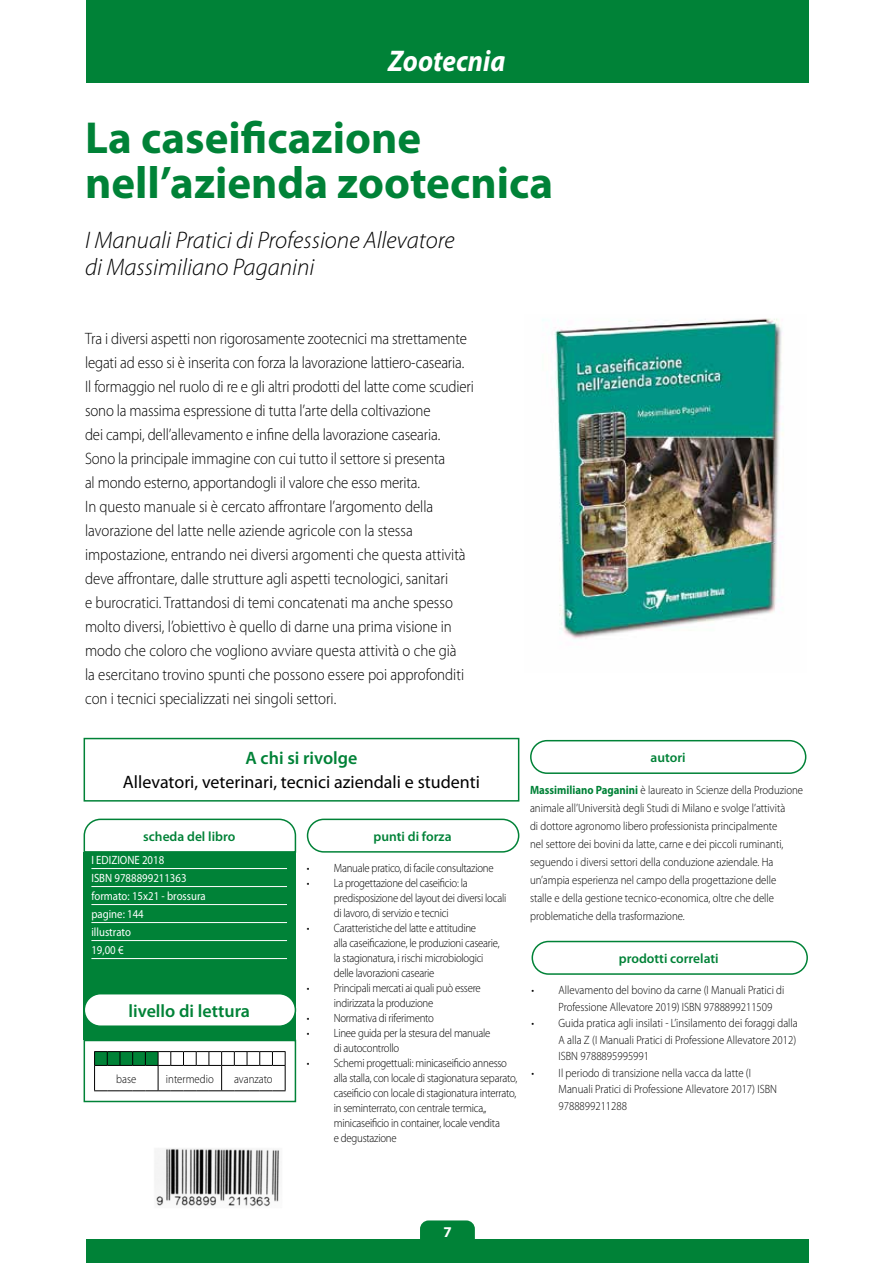
<style>
.page{position:relative;width:893px;height:1263px;background:#fff}
.page>*{position:absolute;margin:0;border:0;box-sizing:border-box;transform-origin:0 0}
.t1{font:700 45px/45px "Myriad Pro";color:#008237}
.t2{font:italic 700 30px "Myriad Pro";color:#fff;scale:.9 1}
.t3{font:italic 300 24px/27px "Myriad Pro";color:#000}
.t4{font:18px "Myriad Pro";color:#000}
.t5{font:600 18px "Myriad Pro";color:#008237}
.t6{font:300 16.5px/24px "Myriad Pro";letter-spacing:-.005em;color:#000;scale:.9 1}
.t7{font:700 15px "Myriad Pro";color:#fff}
.t8{font:600 13.5px "Myriad Pro";color:#008237}
.t9{font:300 12px/15px "Myriad Pro";letter-spacing:-.005em;color:#000;scale:.9 1}
.t10{font:12px/18px "Myriad Pro";color:#fff;scale:.9 1}
.s1{font-weight:700;color:#008237}
</style>
<div class="page">
<div style="left:86px;top:0;width:723px;height:83px;background:#008237"></div>
<div style="left:86px;top:1239px;width:723px;height:24px;background:#008237"></div>
<div style="left:420px;top:1220px;width:55px;height:43px;background:#008237;border-radius:9px"></div>
<div style="left:84px;top:1040px;width:212px;height:62px;border:2px solid #008237"></div>
<div style="left:307px;top:819px;width:212px;height:34px;border:2px solid #008237;border-radius:16px"></div>
<div style="left:530px;top:740px;width:276px;height:34px;border:2px solid #008237;border-radius:16px"></div>
<svg style="left:83px;top:818px;width:214px;height:35px"></svg>
<svg style="left:94px;top:1051px;width:192px;height:40px"></svg>
<img style="left:155px;top:1148px;width:125px;height:59px">
<div style="left:83px;top:853px;width:213px;height:187px;background:#008237"></div>
<hr style="left:91px;top:868px;width:196px;height:1px;background:#fff">
<hr style="left:91px;top:886px;width:196px;height:1px;background:#fff">
<hr style="left:91px;top:904px;width:196px;height:1px;background:#fff">
<hr style="left:91px;top:922px;width:196px;height:1px;background:#fff">
<hr style="left:91px;top:940px;width:196px;height:1px;background:#fff">
<hr style="left:91px;top:958px;width:196px;height:1px;background:#fff">
<img style="left:542px;top:318px;width:241px;height:321px">
<div style="left:84px;top:738px;width:435px;height:63px;border:2px solid #008237"></div>
<div style="left:84px;top:994px;width:211px;height:32px;background:#fff;border-radius:16px"></div>
<div style="left:84px;top:993px;width:212px;height:34px;border:2px solid #008237;border-radius:16px"></div>
<div style="left:532px;top:941px;width:276px;height:34px;border:2px solid #008237;border-radius:16px"></div>
<h2 class="t2" style="left:388px;top:41px;width:131px">Zootecnia</h2>
<h1 class="t1" style="left:85px;top:116px;width:470px">La caseificazione nell’azienda zootecnica</h1>
<h3 class="t3" style="left:85px;top:227px;width:371px">I Manuali Pratici di Professione Allevatore di Massimiliano Paganini</h3>
<p class="t6" style="left:85px;top:326px;width:434px">Tra i diversi aspetti non rigorosamente zootecnici ma strettamente legati ad esso si è inserita con forza la lavorazione lattiero-casearia.<br>Il formaggio nel ruolo di re e gli altri prodotti del latte come scudieri sono la massima espressione di tutta l’arte della coltivazione<br>dei campi, dell’allevamento e infine della lavorazione casearia.<br>Sono la principale immagine con cui tutto il settore si presenta<br>al mondo esterno, apportandogli il valore che esso merita.<br>In questo manuale si è cercato affrontare l’argomento della lavorazione del latte nelle aziende agricole con la stessa impostazione, entrando nei diversi argomenti che questa attività deve affrontare, dalle strutture agli aspetti tecnologici, sanitari<br>e burocratici. Trattandosi di temi concatenati ma anche spesso molto diversi, l’obiettivo è quello di darne una prima visione in modo che coloro che vogliono avviare questa attività o che già<br>la esercitano trovino spunti che possono essere poi approfonditi con i tecnici specializzati nei singoli settori.</p>
<h3 class="t5" style="left:245px;top:748px;width:114px">A chi si rivolge</h3>
<h3 class="t4" style="left:123px;top:771px;width:359px">Allevatori, veterinari, tecnici aziendali e studenti</h3>
<p class="t8" style="left:143px;top:829px;width:94px">scheda del libro</p>
<p class="t10" style="left:91px;top:851px;width:129px">I EDIZIONE 2018<br>ISBN 9788899211363 formato: 15x21 - brossura pagine: 144<br>illustrato<br>19,00 €</p>
<h3 class="t5" style="left:129px;top:1001px;width:123px">livello di lettura</h3>
<p class="t9" style="left:116px;top:1071px;width:24px">base</p>
<p class="t9" style="left:166px;top:1071px;width:55px">intermedio</p>
<p class="t9" style="left:234px;top:1071px;width:44px">avanzato</p>
<p class="t8" style="left:374px;top:829px;width:79px">punti di forza</p>
<p class="t9" style="left:307px;top:861px;width:209px">• Manuale pratico, di facile consultazione</p>
<p class="t9" style="left:334px;top:876px;width:193px;text-indent:-27px">• La progettazione del caseificio: la predisposizione del layout dei diversi locali di lavoro, di servizio e tecnici</p>
<p class="t9" style="left:334px;top:921px;width:186px;text-indent:-27px">• Caratteristiche del latte e attitudine<br>alla caseificazione, le produzioni casearie, la stagionatura, i rischi microbiologici delle lavorazioni casearie</p>
<p class="t9" style="left:334px;top:981px;width:165px;text-indent:-27px">• Principali mercati ai quali può essere indirizzata la produzione</p>
<p class="t9" style="left:307px;top:1011px;width:143px">• Normativa di riferimento</p>
<p class="t9" style="left:334px;top:1026px;width:175px;text-indent:-27px">• Linee guida per la stesura del manuale di autocontrollo</p>
<p class="t9" style="left:334px;top:1056px;width:205px;text-indent:-27px">• Schemi progettuali: minicaseificio annesso alla stalla, con locale di stagionatura separato, caseificio con locale di stagionatura interrato, in seminterrato, con centrale termica,, minicaseificio in container, locale vendita<br>e degustazione</p>
<p class="t8" style="left:650px;top:750px;width:37px">autori</p>
<p class="t9" style="left:530px;top:780px;width:305px;line-height:18px"><span class="s1">Massimiliano Paganini</span> è laureato in Scienze della Produzione animale all’Università degli Studi di Milano e svolge l’attività<br>di dottore agronomo libero professionista principalmente<br>nel settore dei bovini da latte, carne e dei piccoli ruminanti, seguendo i diversi settori della conduzione aziendale. Ha un’ampia esperienza nel campo della progettazione delle<br>stalle e della gestione tecnico-economica, oltre che delle problematiche della trasformazione.</p>
<p class="t8" style="left:619px;top:951px;width:101px">prodotti correlati</p>
<p class="t9" style="left:559px;top:982px;width:252px;line-height:16.5px;text-indent:-27px">• Allevamento del bovino da carne (I Manuali Pratici di<br>Professione Allevatore 2019) ISBN 9788899211509</p>
<p class="t9" style="left:559px;top:1015px;width:267px;line-height:16.5px;text-indent:-27px">• Guida pratica agli insilati - L’insilamento dei foraggi dalla<br>A alla Z (I Manuali Pratici di Professione Allevatore 2012)<br>ISBN 9788895995991</p>
<p class="t9" style="left:559px;top:1064px;width:244px;line-height:16.5px;text-indent:-27px">• Il periodo di transizione nella vacca da latte (I<br>Manuali Pratici di Professione Allevatore 2017) ISBN<br>9788899211288</p>
<p class="t7" style="left:443px;top:1223px;width:10px">7</p>
</div>
